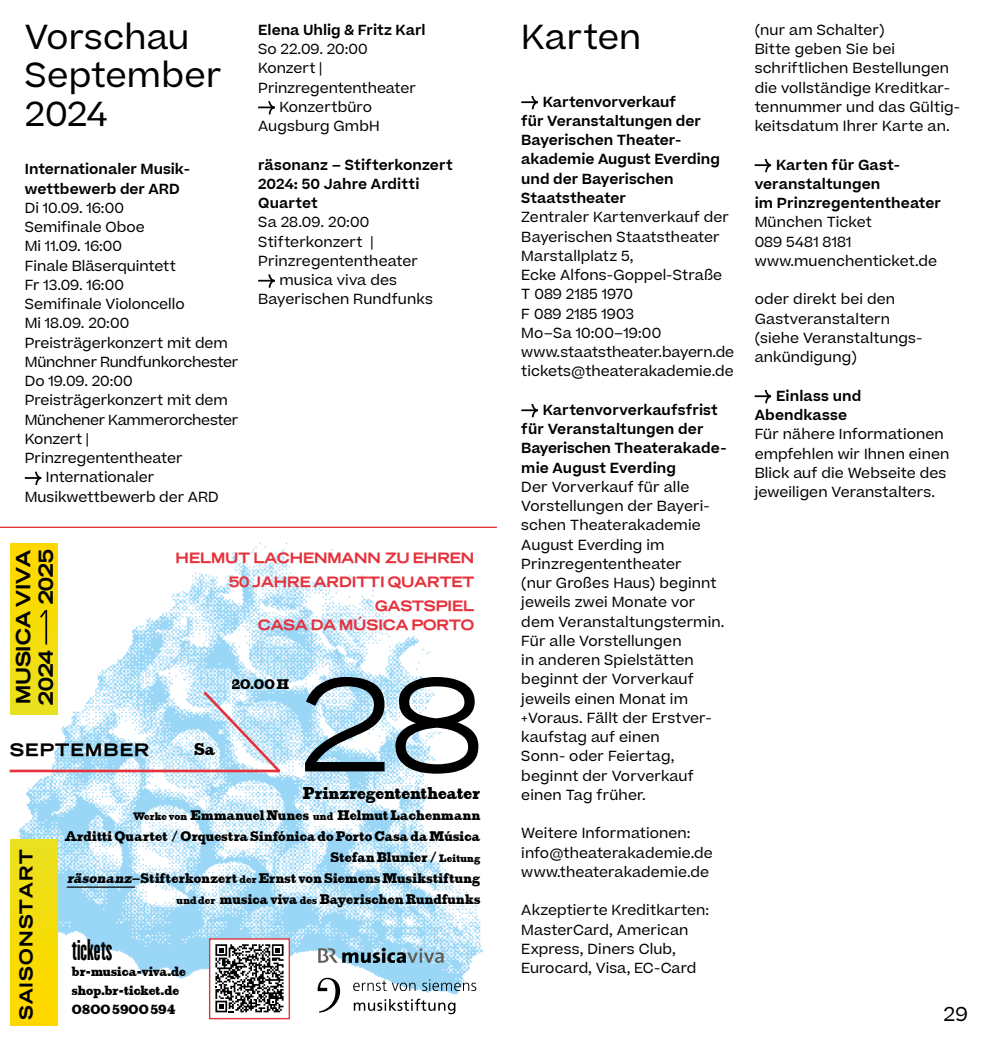
<style>
.page{position:relative;width:993px;height:1042px;background:#fff}
.page>*{position:absolute;margin:0;border:0;box-sizing:border-box;transform-origin:0 0}
.t1{font:expanded 126.7px "Trade Gothic LH";color:#000}
.t2{font:33.25px/38.5px "Beatrice";letter-spacing:.01em;color:#000}
.t3{font:26.07px "Champion HTF Bantamweight";color:#000}
.t4{font:19.25px "Doppel Mittel Egyptienne FSL";letter-spacing:.01em;color:#000}
.t5{font:19.25px "Beatrice";color:#000}
.t6{font:900 19.07px/22.9px "Trade Gothic Supre LH";color:#000}
.t7{font:900 17.5px "Trade Gothic Supre LH";letter-spacing:.07em;color:#000}
.t8{font:900 17.15px "Trade Gothic Supre LH";letter-spacing:.07em;color:#000}
.t9{font:15.75px/21px "Doppel Mittel Egyptienne FSL";letter-spacing:.01em;color:#000;text-align:right}
.t10{font:15.05px/18.6px "Doppel Mittel Egyptienne FSL";color:#000}
.t11{font:900 14.17px/24.3px "Trade Gothic Supre LH";color:#e5323d;text-align:right}
.t12{font:14px/19.2px "Beatrice";letter-spacing:.01em;color:#000}
.t13{font:600 14px/19.2px "Beatrice";color:#000}
.t14{font:14px "Beatrice";letter-spacing:-.015em;color:#000}
.t15{font:14px "Beatrice";letter-spacing:-.02em;color:#000}
.s1{font-size:12.25px}
.s2{font-style:italic;font-size:16.1px}
</style>
<div class="page">
<svg style="left:24px;top:471px;width:18px;height:14px"></svg>
<svg style="left:258px;top:101px;width:17px;height:14px"></svg>
<svg style="left:258px;top:274px;width:17px;height:14px"></svg>
<img style="left:9px;top:542px;width:474px;height:471px">
<hr style="left:10px;top:769px;width:270px;height:3px;background:#e5323d">
<hr style="left:0;top:527px;width:496px;height:1px;background:#e5323d">
<svg style="left:201px;top:688px;width:82px;height:86px"></svg>
<div style="left:11px;top:543px;width:46px;height:172px;background:linear-gradient(to bottom,#ffd700,#eae11e)"></div>
<hr style="left:45px;top:610px;width:2px;height:34px;background:#000">
<svg style="left:38px;top:608px;width:10px;height:12px"></svg>
<div style="left:11px;top:839px;width:46px;height:186px;background:linear-gradient(to bottom,#eae11e,#ffd800)"></div>
<hr style="left:67px;top:886px;width:68px;height:2px;background:#000">
<svg style="left:318px;top:948px;width:125px;height:15px"></svg>
<svg style="left:317px;top:978px;width:23px;height:34px"></svg>
<svg style="left:353px;top:979px;width:123px;height:12px"></svg>
<svg style="left:353px;top:998px;width:102px;height:16px"></svg>
<div style="left:209px;top:939px;width:80px;height:79px;background:#fff"></div>
<div style="left:209px;top:938px;width:81px;height:81px;border:1px solid #e5323d"></div>
<svg style="left:215px;top:944px;width:68px;height:68px"></svg>
<svg style="left:521px;top:95px;width:17px;height:15px"></svg>
<svg style="left:521px;top:404px;width:17px;height:14px"></svg>
<svg style="left:754px;top:158px;width:18px;height:15px"></svg>
<svg style="left:754px;top:389px;width:18px;height:15px"></svg>
<h2 class="t2" style="left:25px;top:17px;width:198px">Vorschau<br>September<br>2024</h2>
<p class="t13" style="left:25px;top:160px;width:165px">Internationaler Musik&shy;wettbewerb der ARD</p>
<p class="t12" style="left:25px;top:198px;width:100px">Di 10.09. 16:00</p>
<p class="t12" style="left:25px;top:217px;width:121px">Semifinale Oboe</p>
<p class="t12" style="left:25px;top:237px;width:99px">Mi 11.09. 16:00</p>
<p class="t12" style="left:25px;top:256px;width:152px">Finale Bläserquintett</p>
<p class="t12" style="left:25px;top:275px;width:100px">Fr 13.09. 16:00</p>
<p class="t12" style="left:25px;top:294px;width:161px">Semifinale Violoncello</p>
<p class="t12" style="left:25px;top:314px;width:106px">Mi 18.09. 20:00</p>
<p class="t12" style="left:25px;top:333px;width:204px">Preisträgerkonzert mit dem</p>
<p class="t14" style="left:25px;top:353px;width:215px">Münchner Rundfunkorchester</p>
<p class="t12" style="left:25px;top:371px;width:109px">Do 19.09. 20:00</p>
<p class="t12" style="left:25px;top:391px;width:204px">Preisträgerkonzert mit dem</p>
<p class="t15" style="left:25px;top:410px;width:215px">Münchener Kammerorchester</p>
<p class="t12" style="left:25px;top:429px;width:66px">Konzert |</p>
<p class="t12" style="left:25px;top:448px;width:159px">Prinzregententheater</p>
<p class="t12" style="left:46px;top:468px;width:110px">Internationaler</p>
<p class="t12" style="left:25px;top:487px;width:195px">Musikwettbewerb der ARD</p>
<p class="t13" style="left:258px;top:20px;width:169px">Elena Uhlig &amp; Fritz Karl</p>
<p class="t12" style="left:258px;top:39px;width:111px">So 22.09. 20:00</p>
<p class="t12" style="left:258px;top:59px;width:66px">Konzert |</p>
<p class="t12" style="left:258px;top:78px;width:159px">Prinzregententheater</p>
<p class="t12" style="left:279px;top:97px;width:94px">Konzertbüro</p>
<p class="t12" style="left:258px;top:116px;width:123px">Augsburg GmbH</p>
<p class="t13" style="left:258px;top:155px;width:196px">räsonanz – Stifterkonzert<br>2024: 50 Jahre Arditti<br>Quartet</p>
<p class="t12" style="left:258px;top:213px;width:113px">Sa 28.09. 20:00</p>
<p class="t12" style="left:258px;top:232px;width:117px">Stifterkonzert |</p>
<p class="t12" style="left:258px;top:251px;width:161px">Prinzregententheater</p>
<p class="t12" style="left:279px;top:270px;width:119px">musica viva des</p>
<p class="t12" style="left:258px;top:290px;width:176px">Bayerischen Rundfunks</p>
<h3 class="t6" style="left:13px;top:705px;width:157px;rotate:-90deg">MUSICA VIVA<br>2024</h3>
<h3 class="t6" style="left:36px;top:604px;width:57px;rotate:-90deg">2025</h3>
<p class="t11" style="left:175px;top:546px;width:300px">HELMUT LACHENMANN ZU EHREN<br>50 JAHRE ARDITTI QUARTET<br>GASTSPIEL</p>
<p class="t11" style="left:258px;top:613px;width:218px">CASA DA MÚSICA PORTO</p>
<h1 class="t1" style="left:299px;top:665px;width:184px">28</h1>
<h3 class="t4" style="left:303px;top:781px;width:179px">Prinzregententheater</h3>
<p class="t9" style="left:65px;top:803px;width:417px"><span class="s1">Werke von</span> Emmanuel Nunes <span class="s1">und</span> Helmut Lachenmann<br>Arditti Quartet / Orquestra Sinfónica do Porto Casa da Música Stefan Blunier / <span class="s1">Leitung<br></span><span class="s2">räsonanz</span>–Stifterkonzert <span class="s1">der</span> Ernst von Siemens Musikstiftung <span class="s1">und der</span> musica viva <span class="s1">des</span> Bayerischen Rundfunks</p>
<p class="t9" style="left:232px;top:673px;width:59px">20.00 H</p>
<h3 class="t4" style="left:194px;top:737px;width:23px">Sa</h3>
<p class="t8" style="left:10px;top:741px;width:141px">SEPTEMBER</p>
<p class="t7" style="left:17px;top:1020px;width:172px;rotate:-90deg">SAISONSTART</p>
<h3 class="t3" style="left:72px;top:935px;width:42px">tickets</h3>
<p class="t10" style="left:72px;top:961px;width:115px">br-musica-viva.de shop.br-ticket.de<br>0800 5900 594</p>
<h2 class="t2" style="left:521px;top:17px;width:121px">Karten</h2>
<p class="t13" style="left:521px;top:92px;width:200px;text-indent:21px">Kartenvorverkauf<br>für Veranstaltungen der<br>Bayerischen Theater&shy;akademie August Everding und der Bayerischen<br>Staatstheater</p>
<p class="t12" style="left:521px;top:207px;width:214px">Zentraler Kartenverkauf der<br>Bayerischen Staatstheater<br>Marstallplatz 5,<br>Ecke Alfons-Goppel-Straße<br>T 089 2185 1970<br>F 089 2185 1903<br>Mo–Sa 10:00–19:00 www.staatstheater.bayern.de tickets@theaterakademie.de</p>
<p class="t13" style="left:521px;top:400px;width:207px;text-indent:21px">Kartenvorverkaufsfrist für Veranstaltungen der<br>Bayerischen Theaterakade&shy;mie August Everding</p>
<p class="t12" style="left:521px;top:477px;width:205px">Der Vorverkauf für alle<br>Vorstellungen der Bayeri&shy;schen Theaterakademie<br>August Everding im<br>Prinzregententheater<br>(nur Großes Haus) beginnt jeweils zwei Monate vor dem Veranstaltungstermin.<br>Für alle Vorstellungen<br>in anderen Spielstätten beginnt der Vorverkauf jeweils einen Monat im +Voraus. Fällt der Erstver&shy;kaufstag auf einen<br>Sonn- oder Feiertag, beginnt der Vorverkauf einen Tag früher.</p>
<p class="t12" style="left:521px;top:823px;width:193px">Weitere Informationen: info@theaterakademie.de www.theaterakademie.de</p>
<p class="t12" style="left:521px;top:900px;width:189px">Akzeptierte Kreditkarten:<br>MasterCard, American<br>Express, Diners Club,<br>Eurocard, Visa, EC-Card</p>
<p class="t12" style="left:754px;top:20px;width:207px">(nur am Schalter)<br>Bitte geben Sie bei schriftlichen Bestellungen die vollständige Kreditkar&shy;tennummer und das Gültig&shy;keitsdatum Ihrer Karte an.</p>
<p class="t13" style="left:754px;top:155px;width:188px;text-indent:21px">Karten für Gast&shy;veranstaltungen<br>im Prinzregententheater</p>
<p class="t12" style="left:754px;top:213px;width:184px">München Ticket<br>089 5481 8181 www.muenchenticket.de</p>
<p class="t12" style="left:754px;top:290px;width:167px">oder direkt bei den<br>Gastveranstaltern (siehe Veranstaltungs&shy;ankündigung)</p>
<p class="t13" style="left:754px;top:386px;width:108px;text-indent:21px">Einlass und<br>Abendkasse</p>
<p class="t12" style="left:754px;top:424px;width:196px">Für nähere Informationen empfehlen wir Ihnen einen<br>Blick auf die Webseite des jeweiligen Veranstalters.</p>
<h3 class="t5" style="left:943px;top:1001px;width:26px">29</h3>
</div>
